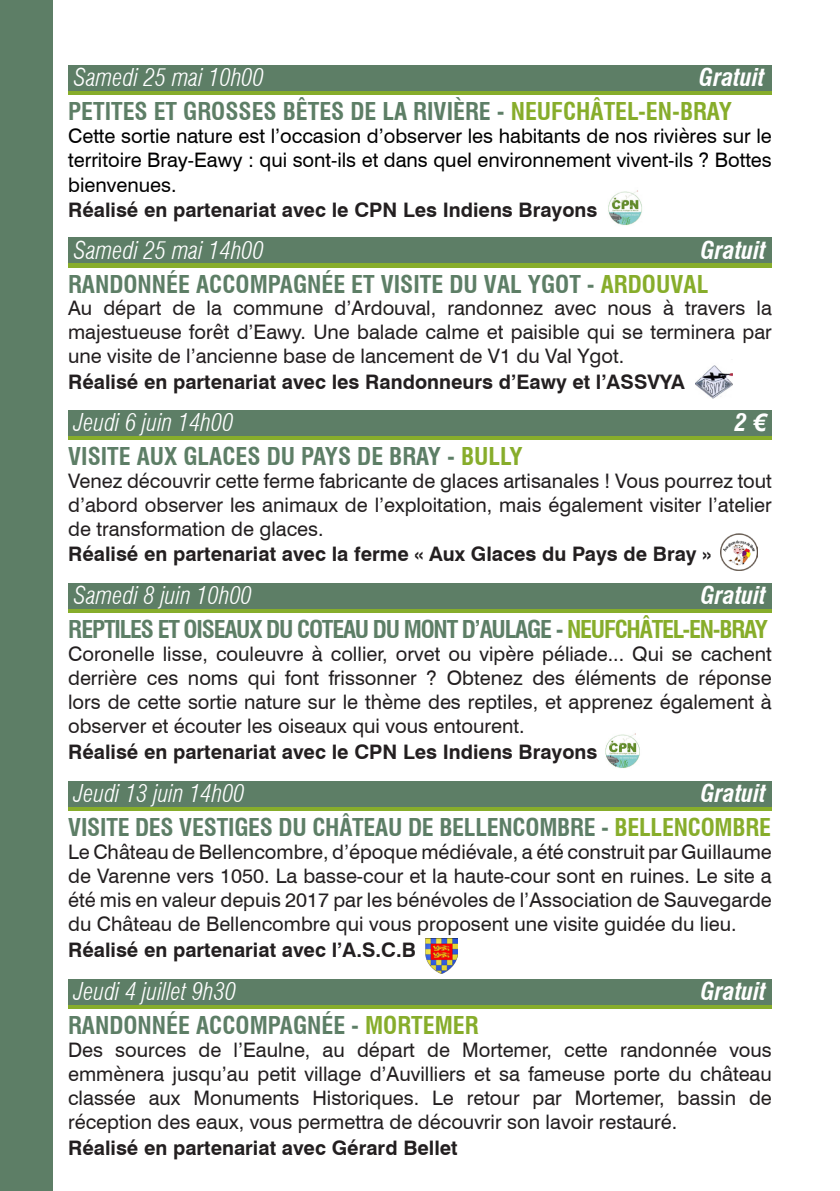
<style>
.page{position:relative;width:840px;height:1191px;background:#fff}
.page>*{position:absolute;margin:0;border:0;box-sizing:border-box;transform-origin:0 0}
.t1{font:700 condensed 24px "Swiss 721 BT";color:#5d7e66}
.t2{font:italic 300 condensed 24px "Swiss 721 BT";color:#fff}
.t3{font:700 condensed 24px "Swiss 721 BT";letter-spacing:-.05em;color:#5d7e66}
.t4{font:italic 700 condensed 24px "Swiss 721 BT";color:#fff}
.t5{font:20px/24px "Swiss 721 BT";color:#231f20;text-align:justify}
.t6{font:700 20px "Swiss 721 BT";color:#231f20}
.t7{font:20px/24px "Swiss 721 BT";color:#000001;text-align:justify}
.s1{color:#87ad2b}
.s2{font-family:"Arial";font-stretch:normal}
</style>
<div class="page">
<div style="left:0;top:0;width:53px;height:1191px;background:#5d7e66"></div>
<div style="left:68px;top:69px;width:703px;height:26px;background:linear-gradient(to right,#87ad2b,#87ad2b)"></div>
<div style="left:68px;top:65px;width:703px;height:25px;background:#5d7e66"></div>
<div style="left:68px;top:242px;width:703px;height:25px;background:#87ad2b"></div>
<div style="left:68px;top:237px;width:703px;height:26px;background:#5d7e66"></div>
<div style="left:68px;top:587px;width:703px;height:25px;background:linear-gradient(to right,#87ad2b,#87ad2b)"></div>
<div style="left:68px;top:583px;width:703px;height:25px;background:#5d7e66"></div>
<div style="left:68px;top:414px;width:703px;height:26px;background:linear-gradient(to right,#87ad2b,#87ad2b)"></div>
<div style="left:68px;top:410px;width:703px;height:25px;background:#5d7e66"></div>
<div style="left:68px;top:785px;width:703px;height:25px;background:linear-gradient(to right,#87ad2b,#87ad2b)"></div>
<div style="left:68px;top:781px;width:703px;height:25px;background:#5d7e66"></div>
<div style="left:68px;top:983px;width:703px;height:25px;background:linear-gradient(to right,#87ad2b,#87ad2b)"></div>
<div style="left:68px;top:979px;width:703px;height:25px;background:#5d7e66"></div>
<img style="left:608px;top:190px;width:34px;height:35px">
<img style="left:605px;top:733px;width:35px;height:35px">
<img style="left:695px;top:365px;width:37px;height:34px">
<img style="left:720px;top:533px;width:37px;height:37px">
<img style="left:425px;top:938px;width:32px;height:35px">
<p class="t2" style="left:74px;top:63px;width:192px">Samedi 25 mai 10h00</p>
<p class="t4" style="left:699px;top:63px;width:67px">Gratuit</p>
<p class="t1" style="left:68px;top:97px;width:665px">PETITES ET GROSSES BÊTES DE LA RIVIÈRE - <span class="s1">NEUFCHÂTEL-EN-BRAY</span></p>
<p class="t7" style="left:68px;top:124px;width:705px">Cette sortie nature est l’occasion d’observer les habitants de nos rivières sur le territoire Bray-Eawy : qui sont-ils et dans quel environnement vivent-ils ? Bottes bienvenues.</p>
<p class="t6" style="left:68px;top:197px;width:530px">Réalisé en partenariat avec le CPN Les Indiens Brayons</p>
<p class="t2" style="left:74px;top:236px;width:192px">Samedi 25 mai 14h00</p>
<p class="t4" style="left:700px;top:236px;width:67px">Gratuit</p>
<p class="t1" style="left:68px;top:270px;width:641px">RANDONNÉE ACCOMPAGNÉE ET VISITE DU VAL YGOT - <span class="s1">ARDOUVAL</span></p>
<p class="t5" style="left:68px;top:296px;width:705px">Au départ de la commune d’Ardouval, randonnez avec nous à travers la majestueuse forêt d’Eawy. Une balade calme et paisible qui se terminera par une visite de l’ancienne base de lancement de V1 du Val Ygot.</p>
<p class="t6" style="left:68px;top:369px;width:618px">Réalisé en partenariat avec les Randonneurs d’Eawy et l’ASSVYA</p>
<p class="t2" style="left:74px;top:408px;width:161px">Jeudi 6 juin 14h00</p>
<p class="t4" style="left:734px;top:408px;width:33px">2 <span class="s2">€</span></p>
<p class="t5" style="left:68px;top:468px;width:705px">Venez découvrir cette ferme fabricante de glaces artisanales ! Vous pourrez tout d’abord observer les animaux de l’exploitation, mais également visiter l’atelier de transformation de glaces.</p>
<p class="t1" style="left:68px;top:442px;width:455px">VISITE AUX GLACES DU PAYS DE BRAY - <span class="s1">BULLY</span></p>
<p class="t6" style="left:68px;top:542px;width:644px">Réalisé en partenariat avec la ferme « Aux Glaces du Pays de Bray »</p>
<p class="t2" style="left:74px;top:581px;width:180px">Samedi 8 juin 10h00</p>
<p class="t4" style="left:700px;top:581px;width:67px">Gratuit</p>
<p class="t5" style="left:68px;top:641px;width:705px">Coronelle lisse, couleuvre à collier, orvet ou vipère péliade... Qui se cachent derrière ces noms qui font frissonner ? Obtenez des éléments de réponse lors de cette sortie nature sur le thème des reptiles, et apprenez également à observer et écouter les oiseaux qui vous entourent.</p>
<p class="t3" style="left:68px;top:615px;width:701px">REPTILES ET OISEAUX DU COTEAU DU MONT D’AULAGE - <span class="s1">NEUFCHÂTEL-EN-BRAY</span></p>
<p class="t6" style="left:68px;top:740px;width:530px">Réalisé en partenariat avec le CPN Les Indiens Brayons</p>
<p class="t2" style="left:74px;top:779px;width:172px">Jeudi 13 juin 14h00</p>
<p class="t4" style="left:700px;top:779px;width:67px">Gratuit</p>
<p class="t5" style="left:68px;top:839px;width:704px">Le Château de Bellencombre, d’époque médiévale, a été construit par Guillaume de Varenne vers 1050. La basse-cour et la haute-cour sont en ruines. Le site a été mis en valeur depuis 2017 par les bénévoles de l’Association de Sauvegarde du Château de Bellencombre qui vous proposent une visite guidée du lieu.</p>
<p class="t1" style="left:68px;top:813px;width:704px">VISITE DES VESTIGES DU CHÂTEAU DE BELLENCOMBRE - <span class="s1">BELLENCOMBRE</span></p>
<p class="t6" style="left:68px;top:938px;width:349px">Réalisé en partenariat avec l’A.S.C.B</p>
<p class="t2" style="left:74px;top:977px;width:164px">Jeudi 4 juillet 9h30</p>
<p class="t4" style="left:700px;top:977px;width:67px">Gratuit</p>
<p class="t5" style="left:68px;top:1037px;width:705px">Des sources de l’Eaulne, au départ de Mortemer, cette randonnée vous emmènera jusqu’au petit village d’Auvilliers et sa fameuse porte du château classée aux Monuments Historiques. Le retour par Mortemer, bassin de réception des eaux, vous permettra de découvrir son lavoir restauré.</p>
<p class="t1" style="left:68px;top:1011px;width:412px">RANDONNÉE ACCOMPAGNÉE - <span class="s1">MORTEMER</span></p>
<p class="t6" style="left:68px;top:1136px;width:391px">Réalisé en partenariat avec Gérard Bellet</p>
</div>
